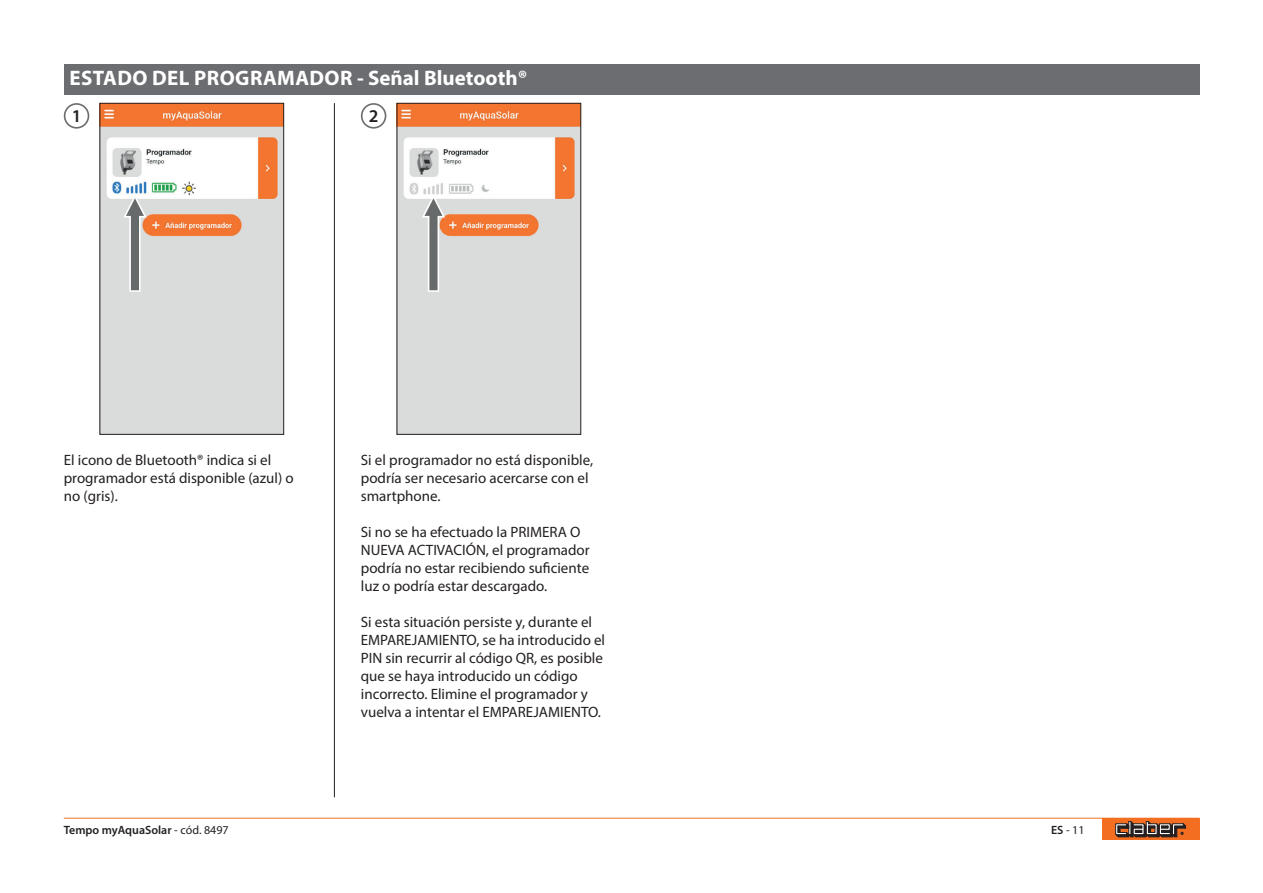
<style>
.page{position:relative;width:1263px;height:893px;background:#fff}
.page>*{position:absolute;margin:0;border:0;box-sizing:border-box;transform-origin:0 0}
.t1{font:700 21px "Myriad Pro";letter-spacing:.02em;color:#fff}
.t2{font:600 18px "Myriad Pro";color:#231f20}
.t3{font:15px/18px "Myriad Pro";color:#231f20}
.t4{font:600 12px "Myriad Pro";color:#231f20}
.t5{font:12px "Myriad Pro";color:#231f20}
.s1{font-weight:400}
.s2{font-weight:600}
</style>
<div class="page">
<div style="left:1102px;top:819px;width:97px;height:21px;background:#f36e21"></div>
<svg style="left:1115px;top:821px;width:71px;height:17px"></svg>
<hr style="left:64px;top:818px;width:1135px;height:1px;background:#f36e21">
<div style="left:64px;top:64px;width:1135px;height:31px;background:#6c6d70"></div>
<div style="left:64px;top:103px;width:25px;height:26px;border:2px solid #6c6d70;border-radius:50%"></div>
<div style="left:361px;top:103px;width:25px;height:26px;border:2px solid #6c6d70;border-radius:50%"></div>
<hr style="left:334px;top:103px;width:1px;height:694px;background:#231f20">
<img style="left:102px;top:105px;width:180px;height:327px">
<div style="left:100px;top:103px;width:184px;height:331px;border:1px solid #231f20"></div>
<img style="left:399px;top:105px;width:180px;height:327px">
<div style="left:397px;top:103px;width:184px;height:331px;border:1px solid #231f20"></div>
<svg style="left:123px;top:195px;width:24px;height:97px"></svg>
<svg style="left:422px;top:195px;width:23px;height:97px"></svg>
<h1 class="t1" style="left:70px;top:70px;width:459px">ESTADO DEL PROGRAMADOR - Señal Bluetooth®</h1>
<p class="t2" style="left:72px;top:109px;width:11px">1</p>
<p class="t2" style="left:369px;top:109px;width:11px">2</p>
<p class="t3" style="left:64px;top:453px;width:231px">El icono de Bluetooth® indica si el programador está disponible (azul) o no (gris).</p>
<p class="t3" style="left:361px;top:453px;width:234px">Si el programador no está disponible, podría ser necesario acercarse con el smartphone.</p>
<p class="t3" style="left:361px;top:525px;width:230px">Si no se ha efectuado la PRIMERA O NUEVA ACTIVACIÓN, el programador podría no estar recibiendo suficiente luz o podría estar descargado.</p>
<p class="t3" style="left:361px;top:615px;width:246px">Si esta situación persiste y, durante el EMPAREJAMIENTO, se ha introducido el PIN sin recurrir al código QR, es posible que se haya introducido un código incorrecto. Elimine el programador y vuelva a intentar el EMPAREJAMIENTO.</p>
<p class="t4" style="left:64px;top:825px;width:166px">Tempo myAquaSolar <span class="s1">- cód. 8497</span></p>
<p class="t5" style="left:1051px;top:825px;width:35px"><span class="s2">ES</span> - 11</p>
</div>
